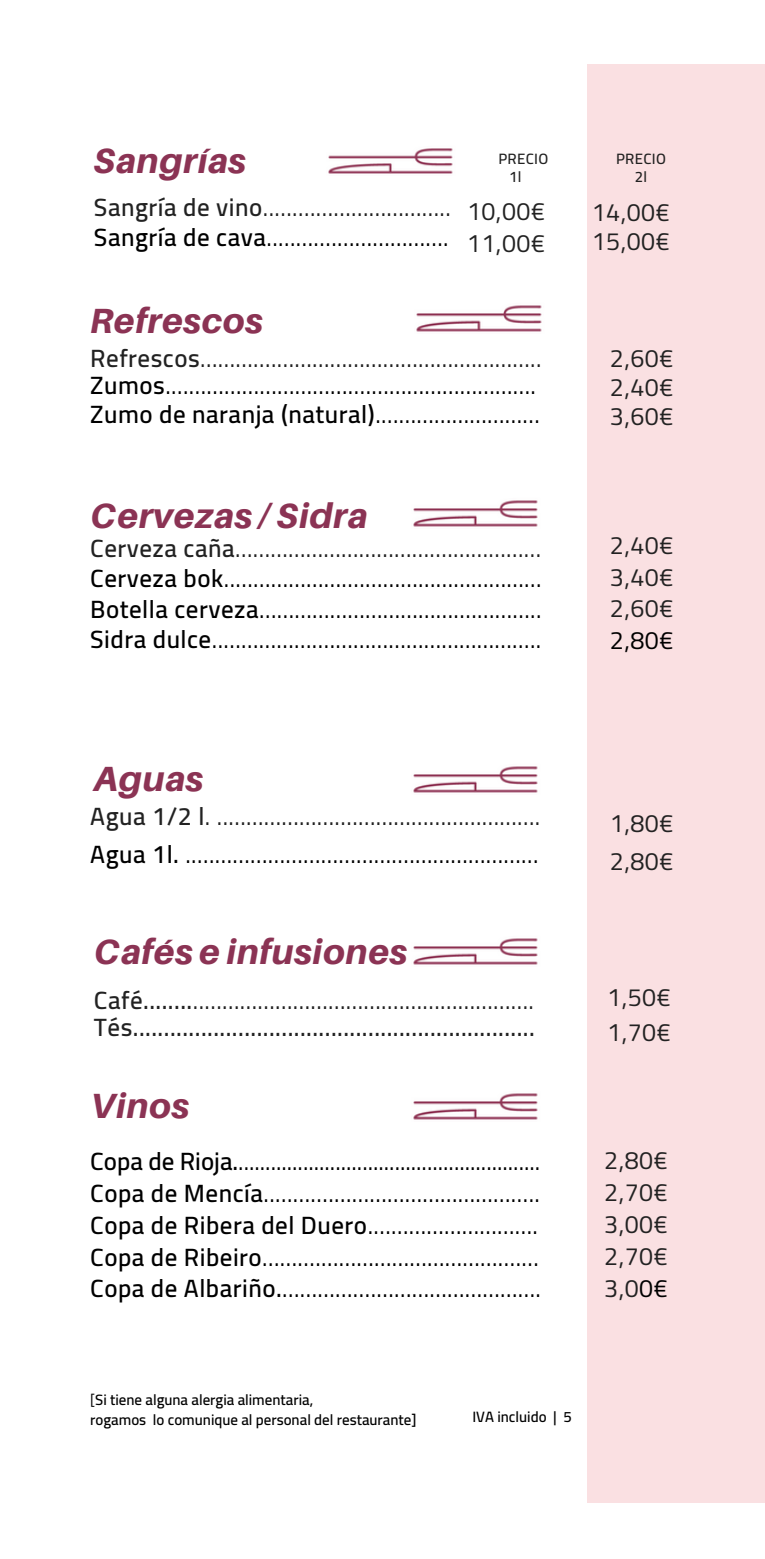
<style>
.page{position:relative;width:765px;height:1559px;background:#fff}
.page>*{position:absolute;margin:0;border:0;box-sizing:border-box;transform-origin:0 0}
.t1{font:italic 800 35px "Aileron";letter-spacing:.02em;color:#8b3354}
.t2{font:25px/32px "Cairo";color:#000}
.t3{font:25px/32px "Cairo";letter-spacing:.02em;color:#222}
.t4{font:600 25px/27px "Cairo";color:#222}
.t5{font:600 15px "Cairo";color:#000}
.t6{font:600 15px/18.8px "Cairo";letter-spacing:.02em;color:#222}
.s1{font-weight:600}
.s2{font-weight:600;color:#222}
.s3{color:#222}
.s4{font-weight:400}
.s5{color:#000}
</style>
<div class="page">
<div style="left:587px;top:64px;width:178px;height:1438px;background:#fae0e2"></div>
<img style="left:328px;top:148px;width:125px;height:26px">
<img style="left:416px;top:305px;width:126px;height:27px">
<img style="left:413px;top:500px;width:125px;height:27px">
<img style="left:413px;top:766px;width:125px;height:27px">
<img style="left:413px;top:938px;width:125px;height:27px">
<img style="left:413px;top:1093px;width:125px;height:27px">
<p class="t1" style="left:94px;top:139px;width:154px">Sangrías</p>
<h2 class="t3" style="left:94px;top:191px;width:358px"><span class="s1">Sangría de vino</span>................................</h2>
<h2 class="t2" style="left:94px;top:221px;width:356px"><span class="s1">Sangría de cava</span>...............................</h2>
<h1 class="t6" style="left:509px;top:149px;width:41px;text-indent:-11px">PRECIO<br>1l</h1>
<p class="t3" style="left:467px;top:195px;width:79px">10,00€</p>
<h2 class="t3" style="left:467px;top:227px;width:80px">11,00€</h2>
<h1 class="t1" style="left:90px;top:299px;width:174px">Refrescos</h1>
<p class="t2" style="left:90px;top:344px;width:453px;line-height:28px"><span class="s2">Refrescos</span><span class="s3">..........................................................<br></span><span class="s1">Zumos</span>...............................................................<br><span class="s1">Zumo de naranja (natural)</span>............................</p>
<h1 class="t1" style="left:90px;top:494px;width:279px">Cervezas / Sidra</h1>
<h2 class="t2" style="left:90px;top:533px;width:453px;line-height:30.2px;text-align:justify"><span class="s2">Cerveza caña</span><span class="s3">....................................................<br></span><span class="s1">Cerveza bok</span>......................................................<br><span class="s1">Botella cerveza</span>................................................<br><span class="s1">Sidra dulce</span>........................................................</h2>
<h2 class="t6" style="left:616px;top:149px;width:51px;text-align:center">PRECIO<br>2l</h2>
<h3 class="t3" style="left:592px;top:196px;width:79px">14,00€</h3>
<h2 class="t3" style="left:592px;top:225px;width:80px">15,00€</h2>
<h1 class="t3" style="left:610px;top:342px;width:65px">2,60€</h1>
<p class="t3" style="left:610px;top:371px;width:65px">2,40€</p>
<h2 class="t3" style="left:610px;top:400px;width:65px">3,60€</h2>
<h2 class="t3" style="left:610px;top:529px;width:65px">2,40€</h2>
<h2 class="t3" style="left:610px;top:561px;width:65px">3,40€</h2>
<h2 class="t3" style="left:610px;top:592px;width:65px">2,60€</h2>
<h2 class="t2" style="left:610px;top:624px;width:65px">2,80€</h2>
<h1 class="t1" style="left:94px;top:756px;width:111px">Aguas</h1>
<p class="t3" style="left:90px;top:800px;width:452px"><span class="s1">Agua 1/2 l</span>. .......................................................</p>
<p class="t2" style="left:90px;top:838px;width:450px"><span class="s1">Agua 1l.</span> ............................................................</p>
<h3 class="t1" style="left:94px;top:929px;width:315px">Cafés e infusiones</h3>
<h2 class="t4" style="left:94px;top:987px;width:442px">Café........<span class="s4">..........................................................<br></span>Tés.................................................................</h2>
<h2 class="t1" style="left:90px;top:1083px;width:101px">Vinos</h2>
<h2 class="t2" style="left:90px;top:1145px;width:452px"><span class="s1">Copa de Rioja.</span>........................................................<br><span class="s1">Copa de Mencía</span>...............................................<br><span class="s1">Copa de Ribera del Duero</span>.............................<br><span class="s1">Copa de Ribeiro</span>...............................................<br><span class="s1">Copa de Albariño.</span>............................................</h2>
<h2 class="t3" style="left:610px;top:804px;width:65px;line-height:37.5px">1,80€<br>2,80€</h2>
<h2 class="t3" style="left:607px;top:980px;width:65px;line-height:35px">1,50€<br>1,70€</h2>
<h2 class="t3" style="left:604px;top:1144px;width:65px;text-align:justify">2,80€ 2,70€ 3,00€ 2,70€ 3,0<span class="s5">0€</span></h2>
<h2 class="t5" style="left:90px;top:1390px;width:224px"><span class="s4">[</span>Si tiene alguna alergia alimentaria,</h2>
<h2 class="t5" style="left:90px;top:1410px;width:328px">rogamos lo comunique al personal del restaurante]</h2>
<h2 class="t5" style="left:472px;top:1407px;width:101px">IVA incluido | 5</h2>
</div>
